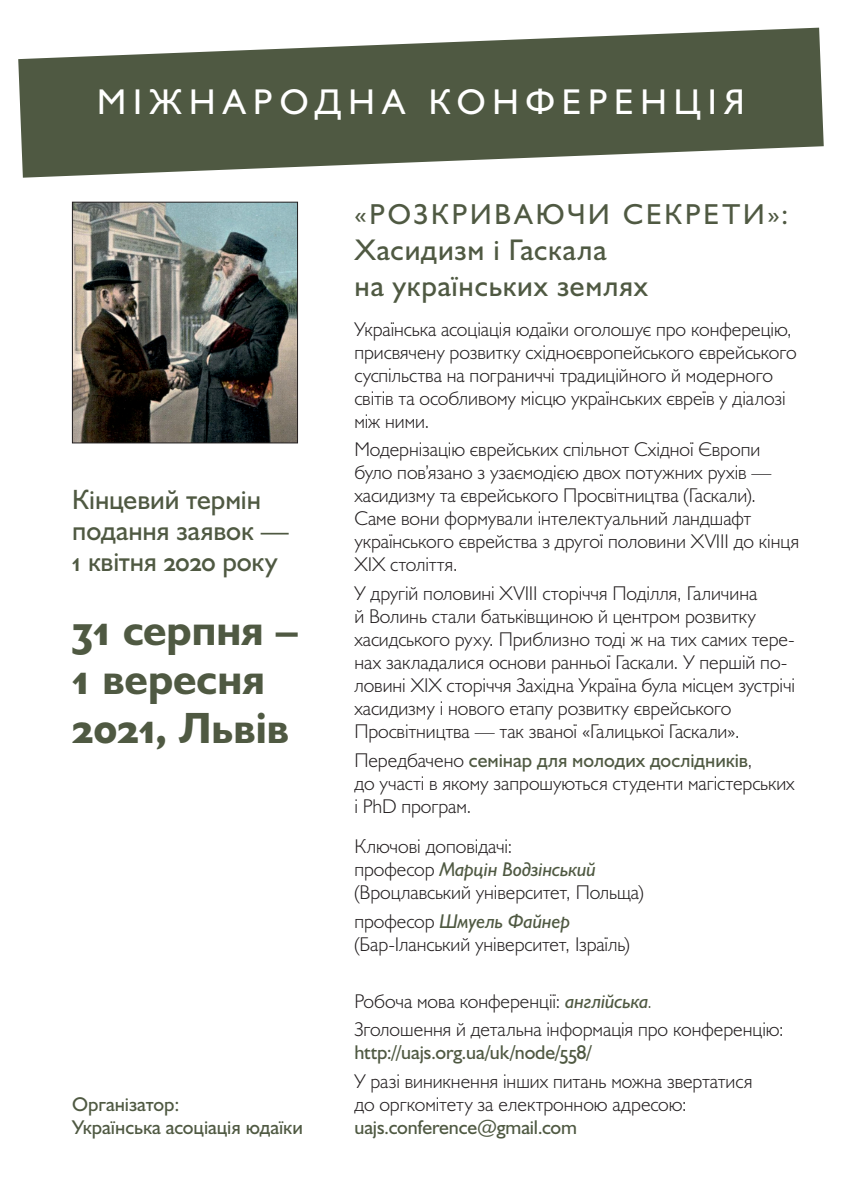
<style>
.page{position:relative;width:842px;height:1191px;background:#fff}
.page>*{position:absolute;margin:0;border:0;box-sizing:border-box;transform-origin:0 0}
.t1{font:700 44px/49px "Humanist 521 BT";color:#4f5942}
.t2{font:36px "Humanist 521 BT";letter-spacing:.195em;color:#fff}
.t3{font:30px/36px "Humanist 521 BT";letter-spacing:.03em;color:#4f5942}
.t4{font:29px "Humanist 521 BT";letter-spacing:.095em;color:#4f5942}
.t5{font:28px/31px "Humanist 521 BT";letter-spacing:-.005em;color:#4f5942}
.t6{font:300 20px/23px "Humanist 521 BT";color:#231f20}
.t7{font:20px/23px "Humanist 521 BT";color:#4f5942}
.s1{font-weight:400;color:#4f5942}
.s2{font-weight:400;font-style:italic;color:#4f5942}
.s3{color:#4f5942}
</style>
<div class="page">
<svg style="left:18px;top:28px;width:806px;height:150px;fill:#4f5942"></svg>
<img style="left:74px;top:204px;width:222px;height:237px">
<div style="left:72px;top:202px;width:226px;height:241px;border:1px solid #231f20"></div>
<h2 class="t2" style="left:97px;top:79px;width:649px">МІЖНАРОДНА КОНФЕРЕНЦІЯ</h2>
<h3 class="t5" style="left:72px;top:484px;width:218px">Кінцевий термін подання заявок —<br>1 квітня 2020 року</h3>
<h1 class="t1" style="left:72px;top:606px;width:227px">31 серпня –<br>1 вересня<br>2021, Львів</h1>
<p class="t7" style="left:72px;top:1093px;width:232px">Організатор:<br>Українська асоціація юдаїки</p>
<h3 class="t4" style="left:354px;top:196px;width:436px">«РОЗКРИВАЮЧИ СЕКРЕТИ»:</h3>
<h3 class="t3" style="left:354px;top:231px;width:295px">Хасидизм і Гаскала<br>на українських землях</h3>
<p class="t6" style="left:354px;top:317px;width:444px">Українська асоціація юдаїки оголошує про конферецію, присвячену розвитку східноєвропейського єврейського суспільства на пограниччі традиційного й модерного світів та особливому місцю українських євреїв у діалозі між ними.</p>
<p class="t6" style="left:354px;top:438px;width:446px">Модернізацію єврейських спільнот Східної Європи було пов’язано з узаємодією двох потужних рухів — хасидизму та єврейського Просвітництва (Гаскали).<br>Саме вони формували інтелектуальний ландшафт українського єврейства з другої половини XVIII до кінця ХIХ століття.</p>
<p class="t6" style="left:354px;top:581px;width:442px">У другій половині XVIII сторіччя Поділля, Галичина<br>й Волинь стали батьківщиною й центром розвитку хасидського руху. Приблизно тоді ж на тих самих тере&shy;нах закладалися основи ранньої Гаскали. У першій по&shy;ловині XIX сторіччя Західна Україна була місцем зустрічі хасидизму і нового етапу розвитку єврейського Просвітництва — так званої «Галицької Гаскали».</p>
<p class="t6" style="left:354px;top:748px;width:442px">Передбачено <span class="s1">семінар для молодих дослідників</span>,<br>до участі в якому запрошуються студенти магістерських і PhD програм.</p>
<p class="t6" style="left:354px;top:834px;width:291px">Ключові доповідачі:<br>професор <span class="s2">Марцін Водзінський </span>(Вроцлавський університет, Польща)</p>
<p class="t6" style="left:354px;top:909px;width:277px">професор <span class="s2">Шмуель Файнер </span>(Бар-Іланський університет, Ізраїль)</p>
<p class="t6" style="left:354px;top:986px;width:431px;line-height:28.7px">Робоча мова конференції: <span class="s2">англійська</span><span class="s3">.<br></span>Зголошення й детальна інформація про конференцію:</p>
<p class="t7" style="left:354px;top:1041px;width:239px">http://uajs.org.ua/uk/node/558/</p>
<p class="t6" style="left:354px;top:1069px;width:400px">У разі виникнення інших питань можна звертатися до оргкомітету за електронною адресою:</p>
<p class="t7" style="left:354px;top:1115px;width:224px">uajs.conference@gmail.com</p>
</div>
